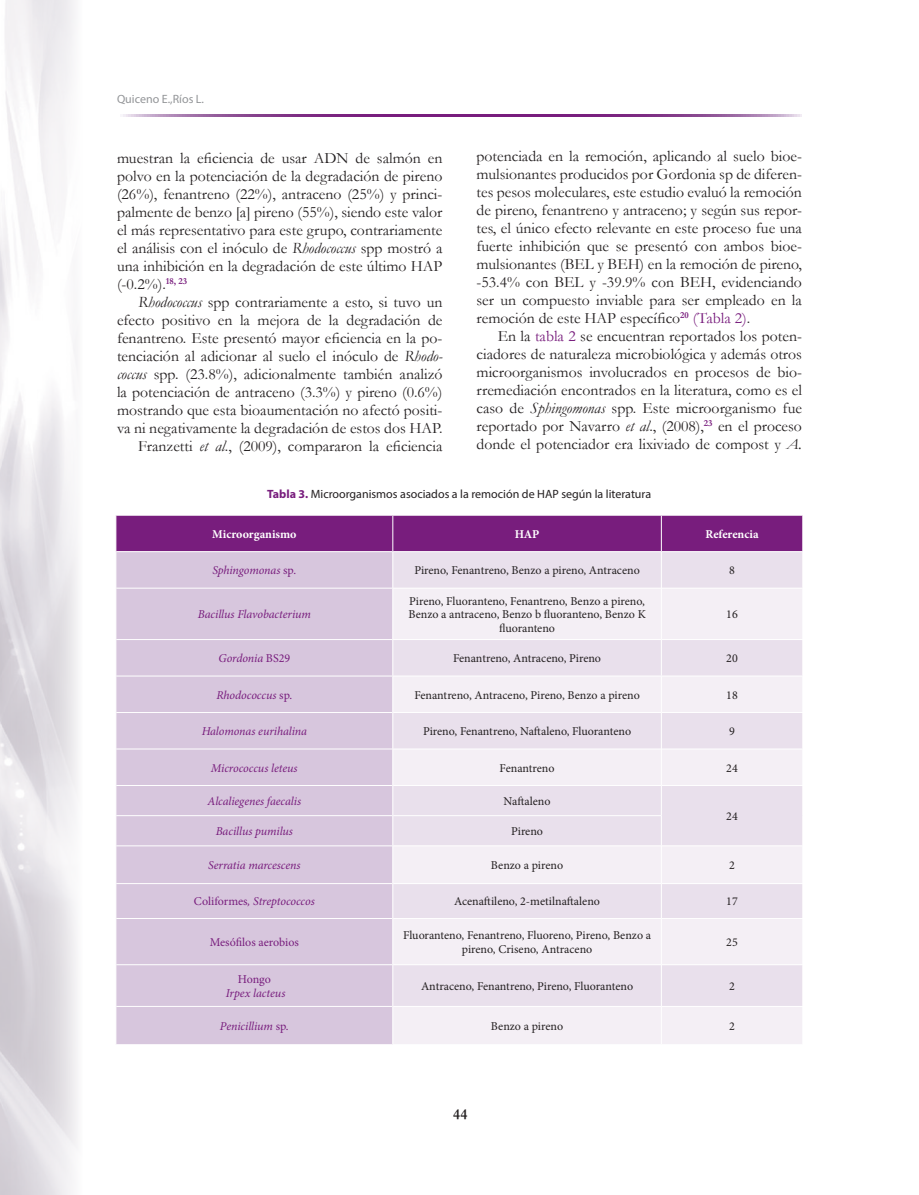
<style>
.page{position:relative;width:919px;height:1195px;background:#fff}
.page>*{position:absolute;margin:0;border:0;box-sizing:border-box;transform-origin:0 0}
.t1{font:15.75px/18px "Garamond";color:#231f20;text-align:justify}
.t2{font:700 15px "Garamond";color:#231f20}
.t3{font:12px/13.5px "Minion Pro";color:#231f20;text-align:center}
.t4{font:italic 12px "Minion Pro";letter-spacing:-.005em;color:#781d7d}
.t5{font:12px "Myriad Pro";color:#231f20}
.t6{font:700 12px "Minion Pro";color:#fff}
.t7{font:12px "Minion Pro";letter-spacing:-.005em;color:#781d7d}
.t8{font:12px "Myriad Pro";color:#939598}
.s1{font-style:italic}
.s2{color:#781d7d}
.s3{font-weight:700;color:#781d7d}
.s4{font-style:normal}
</style>
<div class="page">
<svg style="left:123px;top:114px;width:678px;height:2px"></svg>
<div style="left:116px;top:516px;width:686px;height:35px;background:#781d7d"></div>
<div style="left:116px;top:552px;width:276px;height:492px;background:#d7c6dd"></div>
<div style="left:393px;top:552px;width:409px;height:36px;background:#e9e0ec"></div>
<svg style="left:393px;top:589px;width:409px;height:455px;fill:#f4eff5"></svg>
<hr style="left:116px;top:588px;width:276px;height:1px;background:#fff">
<hr style="left:116px;top:639px;width:277px;height:1px;background:#fff">
<hr style="left:116px;top:676px;width:277px;height:1px;background:#fff">
<hr style="left:116px;top:712px;width:276px;height:1px;background:#fff">
<hr style="left:393px;top:712px;width:268px;height:1px;background:#fff">
<hr style="left:661px;top:712px;width:142px;height:1px;background:#fff">
<hr style="left:116px;top:749px;width:276px;height:1px;background:#fff">
<hr style="left:393px;top:749px;width:268px;height:1px;background:#fff">
<hr style="left:661px;top:749px;width:142px;height:1px;background:#fff">
<hr style="left:116px;top:785px;width:276px;height:1px;background:#fff">
<hr style="left:393px;top:785px;width:268px;height:1px;background:#fff">
<hr style="left:661px;top:785px;width:142px;height:1px;background:#fff">
<hr style="left:116px;top:815px;width:276px;height:1px;background:#fff">
<hr style="left:393px;top:815px;width:268px;height:1px;background:#fff">
<hr style="left:116px;top:845px;width:276px;height:1px;background:#fff">
<hr style="left:393px;top:845px;width:268px;height:1px;background:#fff">
<hr style="left:661px;top:845px;width:142px;height:1px;background:#fff">
<hr style="left:116px;top:883px;width:276px;height:1px;background:#fff">
<hr style="left:393px;top:883px;width:268px;height:1px;background:#fff">
<hr style="left:661px;top:883px;width:142px;height:1px;background:#fff">
<hr style="left:116px;top:918px;width:276px;height:1px;background:#fff">
<hr style="left:393px;top:918px;width:268px;height:1px;background:#fff">
<hr style="left:661px;top:918px;width:142px;height:1px;background:#fff">
<hr style="left:116px;top:964px;width:276px;height:1px;background:#fff">
<hr style="left:393px;top:964px;width:268px;height:1px;background:#fff">
<hr style="left:661px;top:964px;width:142px;height:1px;background:#fff">
<hr style="left:116px;top:1006px;width:276px;height:1px;background:#fff">
<hr style="left:393px;top:1006px;width:268px;height:1px;background:#fff">
<hr style="left:661px;top:1006px;width:142px;height:1px;background:#fff">
<hr style="left:392px;top:515px;width:1px;height:37px;background:#fff">
<hr style="left:661px;top:515px;width:1px;height:37px;background:#fff">
<hr style="left:661px;top:552px;width:1px;height:36px;background:#fff">
<hr style="left:661px;top:588px;width:1px;height:51px;background:#fff">
<hr style="left:661px;top:640px;width:1px;height:36px;background:#fff">
<hr style="left:661px;top:676px;width:1px;height:36px;background:#fff">
<hr style="left:661px;top:712px;width:1px;height:37px;background:#fff">
<hr style="left:661px;top:749px;width:1px;height:36px;background:#fff">
<hr style="left:661px;top:785px;width:1px;height:31px;background:#fff">
<hr style="left:661px;top:816px;width:1px;height:30px;background:#fff">
<hr style="left:661px;top:846px;width:1px;height:37px;background:#fff">
<hr style="left:661px;top:883px;width:1px;height:35px;background:#fff">
<hr style="left:661px;top:918px;width:1px;height:47px;background:#fff">
<hr style="left:661px;top:965px;width:1px;height:41px;background:#fff">
<hr style="left:661px;top:1006px;width:1px;height:38px;background:#fff">
<hr style="left:393px;top:639px;width:268px;height:1px;background:#fff">
<hr style="left:661px;top:639px;width:142px;height:1px;background:#fff">
<hr style="left:393px;top:676px;width:268px;height:1px;background:#fff">
<hr style="left:661px;top:676px;width:142px;height:1px;background:#fff">
<p class="t8" style="left:117px;top:92px;width:89px">Quiceno E.,Ríos L.</p>
<p class="t1" style="left:117px;top:149px;width:327px">muestran la eficiencia de usar ADN de salmón en polvo en la potenciación de la degradación de pireno (26%), fenantreno (22%), antraceno (25%) y princi&shy;palmente de benzo [a] pireno (55%), siendo este valor el más representativo para este grupo, contrariamente el análisis con el inóculo de <span class="s1">Rhodococcus</span> spp mostró a una inhibición en la degradación de este último HAP (-0.2%).<sup>18,</sup> <sup>23</sup></p>
<p class="t1" style="left:117px;top:293px;width:327px;text-align:right"><span class="s1">Rhodococcus</span> spp contrariamente a esto, si tuvo un efecto positivo en la mejora de la degradación de fenantreno. Este presentó mayor eficiencia en la po&shy;tenciación al adicionar al suelo el inóculo de <span class="s1">Rhodo&shy;coccus</span> spp. (23.8%), adicionalmente también analizó la potenciación de antraceno (3.3%) y pireno (0.6%) mostrando que esta bioaumentación no afectó positi&shy;va ni negativamente la degradación de estos dos HAP.<br>Franzetti <span class="s1">et al</span>., (2009), compararon la eficiencia</p>
<p class="t1" style="left:476px;top:147px;width:327px">potenciada en la remoción, aplicando al suelo bioe&shy;mulsionantes producidos por Gordonia sp de diferen&shy;tes pesos moleculares, este estudio evaluó la remoción de pireno, fenantreno y antraceno; y según sus repor&shy;tes, el único efecto relevante en este proceso fue una fuerte inhibición que se presentó con ambos bioe&shy;mulsionantes (BEL y BEH) en la remoción de pireno, -53.4% con BEL y -39.9% con BEH, evidenciando ser un compuesto inviable para ser empleado en la remoción de este HAP específico<sup>20</sup> <span class="s2">(Tabla 2)</span>.</p>
<p class="t1" style="left:476px;top:327px;width:327px;text-indent:21px">En la <span class="s2">tabla 2</span> se encuentran reportados los poten&shy;ciadores de naturaleza microbiológica y además otros microorganismos involucrados en procesos de bio&shy;rremediación encontrados en la literatura, como es el caso de <span class="s1">Sphingomonas</span> spp. Este microorganismo fue reportado por Navarro <span class="s1">et al</span>., (2008),<sup>23</sup> en el proceso donde el potenciador era lixiviado de compost y <span class="s1">A.</span></p>
<p class="t5" style="left:267px;top:487px;width:385px"><span class="s3">Tabla 3.</span> Microorganismos asociados a la remoción de HAP según la literatura</p>
<p class="t6" style="left:212px;top:525px;width:86px">Microorganismo</p>
<p class="t6" style="left:514px;top:525px;width:26px">HAP</p>
<p class="t6" style="left:705px;top:525px;width:54px">Referencia</p>
<p class="t4" style="left:212px;top:562px;width:85px">Sphingomonas <span class="s4">sp.</span></p>
<p class="t3" style="left:414px;top:564px;width:227px">Pireno, Fenantreno, Benzo a pireno, Antraceno</p>
<p class="t3" style="left:729px;top:564px;width:7px">8</p>
<p class="t4" style="left:198px;top:606px;width:115px">Bacillus Flavobacterium</p>
<p class="t3" style="left:408px;top:594px;width:239px">Pireno, Fluoranteno, Fenantreno, Benzo a pireno,<br>Benzo a antraceno, Benzo b fluoranteno, Benzo K fluoranteno</p>
<p class="t3" style="left:726px;top:608px;width:13px">16</p>
<p class="t4" style="left:218px;top:650px;width:73px">Gordonia <span class="s4">BS29</span></p>
<p class="t3" style="left:453px;top:652px;width:149px">Fenantreno, Antraceno, Pireno</p>
<p class="t3" style="left:726px;top:652px;width:13px">20</p>
<p class="t4" style="left:216px;top:687px;width:77px">Rhodococcus <span class="s4">sp.</span></p>
<p class="t3" style="left:414px;top:688px;width:227px">Fenantreno, Antraceno, Pireno, Benzo a pireno</p>
<p class="t3" style="left:726px;top:688px;width:13px">18</p>
<p class="t4" style="left:202px;top:723px;width:107px">Halomonas eurihalina</p>
<p class="t3" style="left:423px;top:724px;width:210px">Pireno, Fenantreno, Naftaleno, Fluoranteno</p>
<p class="t3" style="left:729px;top:724px;width:7px">9</p>
<p class="t4" style="left:211px;top:759px;width:88px">Micrococcus leteus</p>
<p class="t3" style="left:499px;top:761px;width:56px">Fenantreno</p>
<p class="t3" style="left:726px;top:761px;width:13px">24</p>
<p class="t4" style="left:207px;top:793px;width:95px">Alcaliegenes faecalis</p>
<p class="t3" style="left:503px;top:794px;width:48px">Naftaleno</p>
<p class="t3" style="left:726px;top:809px;width:13px">24</p>
<p class="t4" style="left:216px;top:823px;width:79px">Bacillus pumilus</p>
<p class="t3" style="left:511px;top:824px;width:33px">Pireno</p>
<p class="t4" style="left:208px;top:857px;width:94px">Serratia marcescens</p>
<p class="t3" style="left:491px;top:858px;width:74px">Benzo a pireno</p>
<p class="t3" style="left:729px;top:858px;width:7px">2</p>
<p class="t4" style="left:194px;top:893px;width:122px"><span class="s4">Coliformes</span>, Streptococcos</p>
<p class="t3" style="left:454px;top:895px;width:147px">Acenaftileno, 2-metilnaftaleno</p>
<p class="t3" style="left:726px;top:895px;width:13px">17</p>
<p class="t7" style="left:210px;top:934px;width:91px">Mesófilos aerobios</p>
<p class="t3" style="left:403px;top:929px;width:249px">Fluoranteno, Fenantreno, Fluoreno, Pireno, Benzo a pireno, Criseno, Antraceno</p>
<p class="t3" style="left:726px;top:935px;width:13px">25</p>
<p class="t7" style="left:238px;top:971px;width:34px">Hongo</p>
<p class="t4" style="left:226px;top:985px;width:61px">Irpex lacteus</p>
<p class="t3" style="left:421px;top:979px;width:213px">Antraceno, Fenantreno, Pireno, Fluoranteno</p>
<p class="t3" style="left:729px;top:979px;width:7px">2</p>
<p class="t4" style="left:220px;top:1018px;width:70px">Penicillium <span class="s4">sp.</span></p>
<p class="t3" style="left:491px;top:1019px;width:74px">Benzo a pireno</p>
<p class="t3" style="left:729px;top:1019px;width:7px">2</p>
<p class="t2" style="left:453px;top:1104px;width:16px">44</p>
</div>
